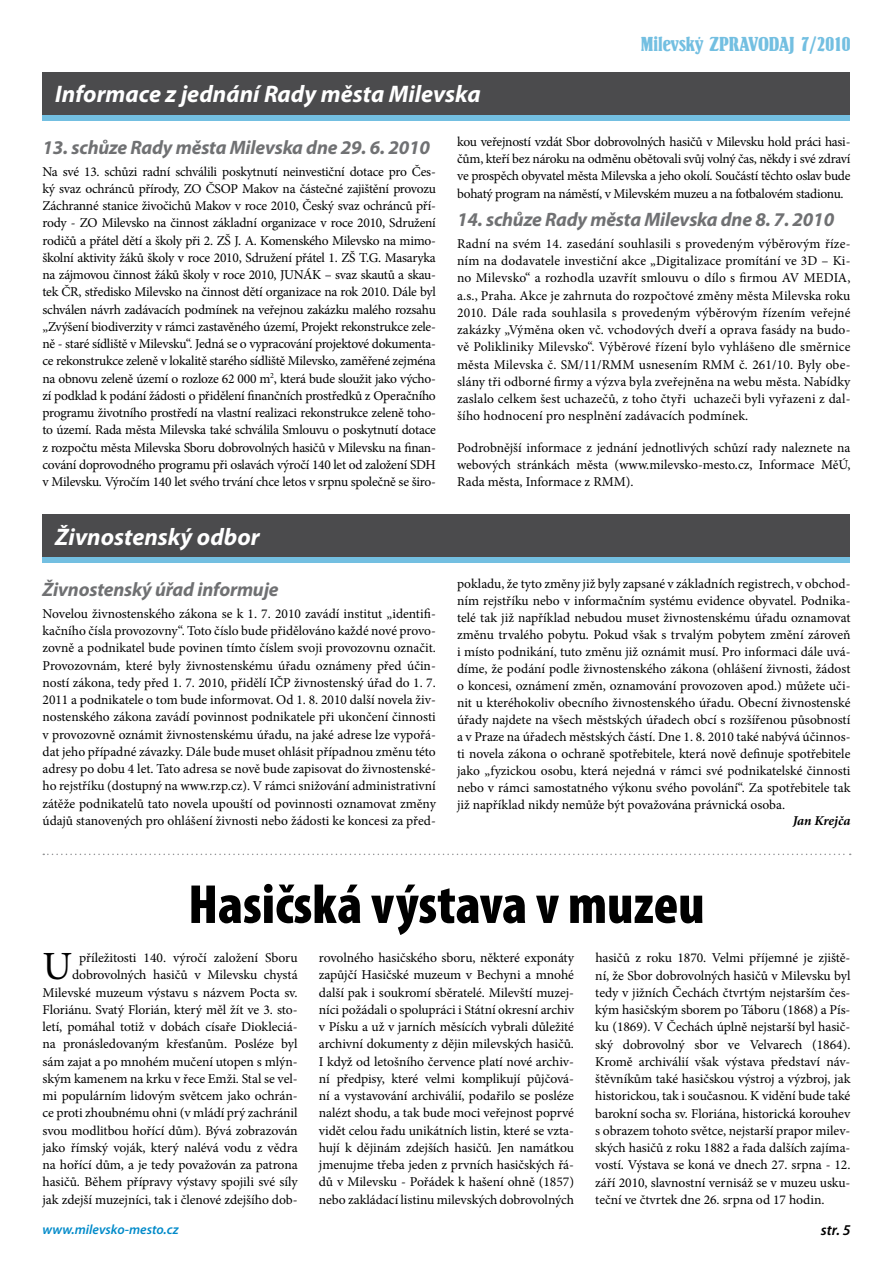
<style>
.page{position:relative;width:893px;height:1263px;background:#fff}
.page>*{position:absolute;margin:0;border:0;box-sizing:border-box;transform-origin:0 0}
.t1{font:900 condensed 55.5px "Myriad Pro";color:#000}
.t2{font:40.05px "Minion Pro";color:#000}
.t3{font:italic 700 24px "Myriad Pro";color:#fff}
.t4{font:21px "Springfield DEE";color:#73bfe1}
.t5{font:italic 700 19.5px "Myriad Pro";letter-spacing:-.01em;color:#707173}
.t6{font:italic 600 15px "Myriad Pro";color:#000}
.t7{font:13.5px/17.2px "Minion Pro";letter-spacing:-.005em;color:#000;text-align:justify}
.t8{font:italic 600 13.5px "Myriad Pro";color:#008ac9}
.t9{font:italic 700 13.5px "Minion Pro";letter-spacing:-.01em;color:#000}
</style>
<div class="page">
<div style="left:43px;top:78px;width:807px;height:43px;background:#73bfe1"></div>
<div style="left:43px;top:72px;width:807px;height:43px;background:#4b4b4d"></div>
<div style="left:43px;top:520px;width:807px;height:43px;background:#73bfe1"></div>
<div style="left:43px;top:514px;width:807px;height:43px;background:#4b4b4d"></div>
<svg style="left:43px;top:853px;width:808px;height:2px"></svg>
<h3 class="t4" style="left:641px;top:34px;width:211px">MILEVSKÝ ZPRAVODAJ 7/2010</h3>
<h3 class="t3" style="left:55px;top:79px;width:427px">Informace z jednání Rady města Milevska</h3>
<h3 class="t5" style="left:43px;top:135px;width:389px">13. schůze Rady města Milevska dne 29. 6. 2010</h3>
<p class="t7" style="left:43px;top:163px;width:395px">Na své 13. schůzi radní schválili poskytnutí neinvestiční dotace pro Čes&shy;ký svaz ochránců přírody, ZO ČSOP Makov na částečné zajištění provozu Záchranné stanice živočichů Makov v roce 2010, Český svaz ochránců pří&shy;rody - ZO Milevsko na činnost základní organizace v roce 2010, Sdružení rodičů a přátel dětí a školy při 2. ZŠ J. A. Komenského Milevsko na mimo&shy;školní aktivity žáků školy v roce 2010, Sdružení přátel 1. ZŠ T.G. Masaryka na zájmovou činnost žáků školy v roce 2010, JUNÁK – svaz skautů a skau&shy;tek ČR, středisko Milevsko na činnost dětí organizace na rok 2010. Dále byl schválen návrh zadávacích podmínek na veřejnou zakázku malého rozsahu „Zvýšení biodiverzity v rámci zastavěného území, Projekt rekonstrukce zele&shy;ně - staré sídliště v Milevsku“. Jedná se o vypracování projektové dokumenta&shy;ce rekonstrukce zeleně v lokalitě starého sídliště Milevsko, zaměřené zejména na obnovu zeleně území o rozloze 62 000 m<sup>2</sup>, která bude sloužit jako výcho&shy;zí podklad k podání žádosti o přidělení finančních prostředků z Operačního programu životního prostředí na vlastní realizaci rekonstrukce zeleně toho&shy;to území. Rada města Milevska také schválila Smlouvu o poskytnutí dotace z rozpočtu města Milevska Sboru dobrovolných hasičů v Milevsku na finan&shy;cování doprovodného programu při oslavách výročí 140 let od založení SDH v Milevsku. Výročím 140 let svého trvání chce letos v srpnu společně se širo-</p>
<p class="t7" style="left:457px;top:133px;width:395px">kou veřejností vzdát Sbor dobrovolných hasičů v Milevsku hold práci hasi&shy;čům, kteří bez nároku na odměnu obětovali svůj volný čas, někdy i své zdraví ve prospěch obyvatel města Milevska a jeho okolí. Součástí těchto oslav bude bohatý program na náměstí, v Milevském muzeu a na fotbalovém stadionu.</p>
<h3 class="t5" style="left:457px;top:207px;width:379px">14. schůze Rady města Milevska dne 8. 7. 2010</h3>
<p class="t7" style="left:457px;top:235px;width:395px">Radní na svém 14. zasedání souhlasili s provedeným výběrovým říze&shy;ním na dodavatele investiční akce „Digitalizace promítání ve 3D – Ki&shy;no Milevsko“ a rozhodla uzavřít smlouvu o dílo s firmou AV MEDIA, a.s., Praha. Akce je zahrnuta do rozpočtové změny města Milevska roku 2010. Dále rada souhlasila s provedeným výběrovým řízením veřejné zakázky „Výměna oken vč. vchodových dveří a oprava fasády na budo&shy;vě Polikliniky Milevsko“. Výběrové řízení bylo vyhlášeno dle směrnice města Milevska č. SM/11/RMM usnesením RMM č. 261/10. Byly obe&shy;slány tři odborné firmy a výzva byla zveřejněna na webu města. Nabídky zaslalo celkem šest uchazečů, z toho čtyři uchazeči byli vyřazeni z dal&shy;šího hodnocení pro nesplnění zadávacích podmínek.</p>
<p class="t7" style="left:457px;top:439px;width:395px">Podrobnější informace z jednání jednotlivých schůzí rady naleznete na webových stránkách města (www.milevsko-mesto.cz, Informace MěÚ, Rada města, Informace z RMM).</p>
<h3 class="t3" style="left:55px;top:521px;width:206px">Živnostenský odbor</h3>
<h3 class="t5" style="left:43px;top:577px;width:238px">Živnostenský úřad informuje</h3>
<p class="t7" style="left:43px;top:605px;width:395px">Novelou živnostenského zákona se k 1. 7. 2010 zavádí institut „identifi&shy;kačního čísla provozovny“. Toto číslo bude přidělováno každé nové provo&shy;zovně a podnikatel bude povinen tímto číslem svoji provozovnu označit.<br>Provozovnám, které byly živnostenskému úřadu oznámeny před účin&shy;ností zákona, tedy před 1. 7. 2010, přidělí IČP živnostenský úřad do 1. 7.<br>2011 a podnikatele o tom bude informovat. Od 1. 8. 2010 další novela živ&shy;nostenského zákona zavádí povinnost podnikatele při ukončení činnosti v provozovně oznámit živnostenskému úřadu, na jaké adrese lze vypořá&shy;dat jeho případné závazky. Dále bude muset ohlásit případnou změnu této adresy po dobu 4 let. Tato adresa se nově bude zapisovat do živnostenské&shy;ho rejstříku (dostupný na www.rzp.cz). V rámci snižování administrativní zátěže podnikatelů tato novela upouští od povinnosti oznamovat změny údajů stanovených pro ohlášení živnosti nebo žádosti ke koncesi za před-</p>
<p class="t7" style="left:457px;top:575px;width:395px">pokladu, že tyto změny již byly zapsané v základních registrech, v obchod&shy;ním rejstříku nebo v informačním systému evidence obyvatel. Podnika&shy;telé tak již například nebudou muset živnostenskému úřadu oznamovat změnu trvalého pobytu. Pokud však s trvalým pobytem změní zároveň i místo podnikání, tuto změnu již oznámit musí. Pro informaci dále uvá&shy;díme, že podání podle živnostenského zákona (ohlášení živnosti, žádost o koncesi, oznámení změn, oznamování provozoven apod.) můžete uči&shy;nit u kteréhokoliv obecního živnostenského úřadu. Obecní živnostenské úřady najdete na všech městských úřadech obcí s rozšířenou působností a v Praze na úřadech městských částí. Dne 1. 8. 2010 také nabývá účinnos&shy;ti novela zákona o ochraně spotřebitele, která nově definuje spotřebitele jako „fyzickou osobu, která nejedná v rámci své podnikatelské činnosti nebo v rámci samostatného výkonu svého povolání“. Za spotřebitele tak již například nikdy nemůže být považována právnická osoba.</p>
<p class="t9" style="left:793px;top:811px;width:59px">Jan Krejča</p>
<h1 class="t1" style="left:188px;top:869px;width:518px">Hasičská výstava v muzeu</h1>
<p class="t7" style="left:319px;top:949px;width:257px">rovolného hasičského sboru, některé exponáty zapůjčí Hasičské muzeum v Bechyni a mnohé další pak i soukromí sběratelé. Milevští muzej&shy;níci požádali o spolupráci i Státní okresní archiv v Písku a už v jarních měsících vybrali důležité archivní dokumenty z dějin milevských hasičů.<br>I když od letošního července platí nové archiv&shy;ní předpisy, které velmi komplikují půjčová&shy;ní a vystavování archiválií, podařilo se posléze nalézt shodu, a tak bude moci veřejnost poprvé vidět celou řadu unikátních listin, které se vzta&shy;hují k dějinám zdejších hasičů. Jen namátkou jmenujme třeba jeden z prvních hasičských řá&shy;dů v Milevsku - Pořádek k hašení ohně (1857) nebo zakládací listinu milevských dobrovolných</p>
<p class="t7" style="left:595px;top:949px;width:257px">hasičů z roku 1870. Velmi příjemné je zjiště&shy;ní, že Sbor dobrovolných hasičů v Milevsku byl tedy v jižních Čechách čtvrtým nejstarším čes&shy;kým hasičským sborem po Táboru (1868) a Pís&shy;ku (1869). V Čechách úplně nejstarší byl hasič&shy;ský dobrovolný sbor ve Velvarech (1864).<br>Kromě archiválií však výstava představí náv&shy;štěvníkům také hasičskou výstroj a výzbroj, jak historickou, tak i současnou. K vidění bude také barokní socha sv. Floriána, historická korouhev s obrazem tohoto světce, nejstarší prapor milev&shy;ských hasičů z roku 1882 a řada dalších zajíma&shy;vostí. Výstava se koná ve dnech 27. srpna - 12. září 2010, slavnostní vernisáž se v muzeu usku&shy;teční ve čtvrtek dne 26. srpna od 17 hodin.</p>
<p class="t7" style="left:43px;top:949px;width:257px;text-align:right">příležitosti 140. výročí založení Sboru dobrovolných hasičů v Milevsku chystá Milevské muzeum výstavu s názvem Pocta sv.<br>Floriánu. Svatý Florián, který měl žít ve 3. sto&shy;letí, pomáhal totiž v dobách císaře Diokleciá&shy;na pronásledovaným křesťanům. Posléze byl sám zajat a po mnohém mučení utopen s mlýn&shy;ským kamenem na krku v řece Emži. Stal se vel&shy;mi populárním lidovým světcem jako ochrán&shy;ce proti zhoubnému ohni (v mládí prý zachránil svou modlitbou hořící dům). Bývá zobrazován jako římský voják, který nalévá vodu z vědra na hořící dům, a je tedy považován za patrona hasičů. Během přípravy výstavy spojili své síly jak zdejší muzejníci, tak i členové zdejšího dob-</p>
<h2 class="t2" style="left:43px;top:940px;width:31px">U</h2>
<p class="t8" style="left:43px;top:1221px;width:138px">www.milevsko-mesto.cz</p>
<p class="t6" style="left:821px;top:1220px;width:21px">str.</p>
</div>
